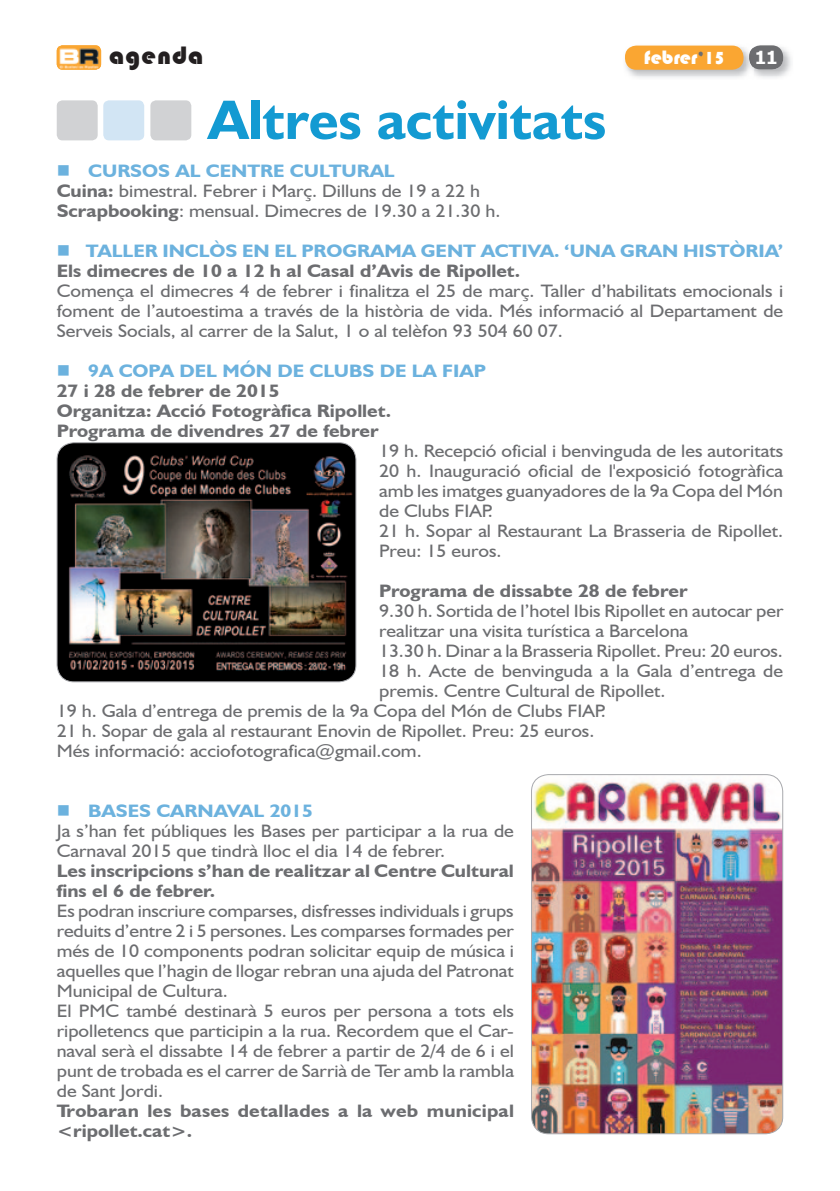
<style>
.page{position:relative;width:840px;height:1191px;background:#fff}
.page>*{position:absolute;margin:0;border:0;box-sizing:border-box;transform-origin:0 0}
.t1{font:700 56px "Humanist 521 BT";color:#139ad2}
.t2{font:26px "Bauhaus 93";letter-spacing:.04em;color:#231f20}
.t3{font:20px "Bauhaus 93";color:#fff}
.t4{font:18px/20px "Humanist 521 BT";color:#6c6d70;scale:1.1 1}
.t5{font:700 18px/20px "Humanist 521 BT";color:#6c6d70;scale:1.1 1}
.t6{font:700 18px/20px "Humanist 521 BT";color:#6cb2de;scale:1.1 1}
.t7{font:700 18px "Tahoma";color:#fff}
.s1{font-size:18px;color:#6c6d70}
.s2{font-size:18px}
.s3{color:#6cb2de}
.s4{font-weight:700;color:#6cb2de}
.s5{font-weight:700}
.s6{color:#6c6d70}
</style>
<div class="page">
<img style="left:57px;top:45px;width:44px;height:25px">
<img style="left:753px;top:45px;width:38px;height:33px">
<div style="left:748px;top:45px;width:34px;height:25px;background:#6c6d70;border-radius:11px"></div>
<img style="left:625px;top:45px;width:121px;height:33px">
<img style="left:746px;top:47px;width:7px;height:27px">
<img style="left:748px;top:48px;width:5px;height:19px">
<div style="left:624px;top:46px;width:119px;height:24px;background:#faa632;border-radius:11px"></div>
<div style="left:57px;top:100px;width:41px;height:40px;background:#d1d2d4;border-radius:6px"></div>
<div style="left:103px;top:100px;width:41px;height:40px;background:#d2e5f4;border-radius:6px"></div>
<div style="left:150px;top:100px;width:41px;height:40px;background:#d1d2d4;border-radius:6px"></div>
<img style="left:56px;top:442px;width:300px;height:240px">
<img style="left:531px;top:774px;width:251px;height:360px">
<h2 class="t2" style="left:109px;top:40px;width:96px">agenda</h2>
<p class="t3" style="left:643px;top:46px;width:82px">febrer<span class="s1">’</span><span class="s2">15</span></p>
<p class="t7" style="left:754px;top:45px;width:24px">11</p>
<h1 class="t1" style="left:208px;top:85px;width:399px">Altres activitats</h1>
<p class="t4" style="left:57px;top:161px;width:404px"><span class="s3">■</span> <span class="s4">CURSOS AL CENTRE CULTURAL<br></span><span class="s5">Cuina:</span> bimestral. Febrer i Març. Dilluns de 19 a 22 h<br><span class="s5">Scrapbooking</span>: mensual. Dimecres de 19.30 a 21.30 h.</p>
<p class="t6" style="left:57px;top:241px;width:661px">■ TALLER INCLÒS EN EL PROGRAMA GENT ACTIVA. ‘UNA GRAN HISTÒRIA’<br><span class="s6">Els dimecres de 10 a 12 h al Casal d’Avis de Ripollet.</span></p>
<p class="t4" style="left:57px;top:281px;width:661px;text-align:justify">Comença el dimecres 4 de febrer i finalitza el 25 de març. Taller d’habilitats emocionals i foment de l’autoestima a través de la història de vida. Més informació al Departament de Serveis Socials, al carrer de la Salut, 1 o al telèfon 93 504 60 07.</p>
<p class="t5" style="left:57px;top:361px;width:391px"><span class="s3">■ 9A COPA DEL MÓN DE CLUBS DE LA FIAP<br></span>27 i 28 de febrer de 2015<br>Organitza: Acció Fotogràfica Ripollet.<br>Programa de divendres 27 de febrer</p>
<p class="t4" style="left:379px;top:441px;width:369px">19 h. Recepció oficial i benvinguda de les autoritats 20 h. Inauguració oficial de l'exposició fotogràfica amb les imatges guanyadores de la 9a Copa del Món de Clubs FIAP.<br>21 h. Sopar al Restaurant La Brasseria de Ripollet.<br>Preu: 15 euros.</p>
<p class="t5" style="left:379px;top:580px;width:282px">Programa de dissabte 28 de febrer</p>
<p class="t4" style="left:379px;top:601px;width:369px">9.30 h. Sortida de l’hotel Ibis Ripollet en autocar per</p>
<p class="t4" style="left:379px;top:621px;width:282px">realitzar una visita turística a Barcelona</p>
<p class="t4" style="left:379px;top:641px;width:368px">13.30 h. Dinar a la Brasseria Ripollet. Preu: 20 euros.</p>
<p class="t4" style="left:379px;top:661px;width:368px">18 h. Acte de benvinguda a la Gala d’entrega de</p>
<p class="t4" style="left:379px;top:681px;width:262px">premis. Centre Cultural de Ripollet.</p>
<p class="t4" style="left:57px;top:701px;width:500px">19 h. Gala d’entrega de premis de la 9a Copa del Món de Clubs FIAP.</p>
<p class="t4" style="left:57px;top:721px;width:490px">21 h. Sopar de gala al restaurant Enovin de Ripollet. Preu: 25 euros.</p>
<p class="t4" style="left:57px;top:741px;width:333px">Més informació: acciofotografica@gmail.com.</p>
<p class="t4" style="left:57px;top:801px;width:417px"><span class="s3">■</span> <span class="s4">BASES CARNAVAL 2015<br></span>Ja s’han fet públiques les Bases per participar a la rua de<br>Carnaval 2015 que tindrà lloc el dia 14 de febrer.</p>
<p class="t5" style="left:57px;top:861px;width:417px">Les inscripcions s’han de realitzar al Centre Cultural fins el 6 de febrer.</p>
<p class="t4" style="left:57px;top:901px;width:417px">Es podran inscriure comparses, disfresses individuals i grups reduits d’entre 2 i 5 persones. Les comparses formades per més de 10 components podran solicitar equip de música i aquelles que l’hagin de llogar rebran una ajuda del Patronat Municipal de Cultura.<br>El PMC també destinarà 5 euros per persona a tots els ripolletencs que participin a la rua. Recordem que el Car&shy;naval serà el dissabte 14 de febrer a partir de 2/4 de 6 i el punt de trobada es el carrer de Sarrià de Ter amb la rambla de Sant Jordi.</p>
<p class="t5" style="left:57px;top:1100px;width:417px">Trobaran les bases detallades a la web municipal &lt;ripollet.cat&gt;.</p>
</div>
